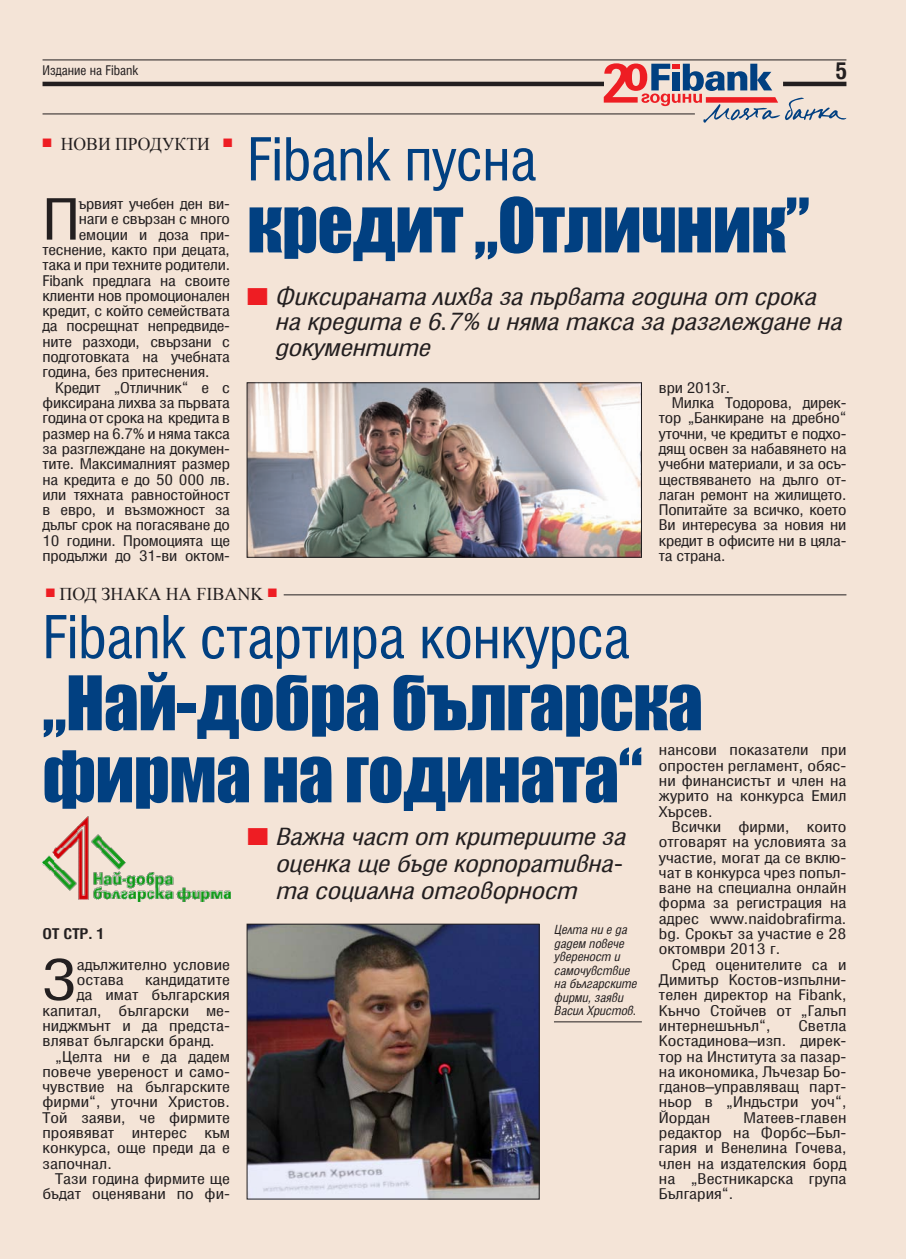
<style>
.page{position:relative;width:906px;height:1259px;background:#f4e4d7}
.page>*{position:absolute;margin:0;border:0;box-sizing:border-box;transform-origin:0 0}
.t1{font:69.45px/72px "Impact";letter-spacing:-.01em;color:#014081}
.t2{font:60px "Hebar Cond XP";letter-spacing:-.01em;color:#014081}
.t3{font:57.45px "Hebar Cond XP";color:#231f20;scale:1.16 1}
.t4{font:57.45px "Hebar Cond XP";color:#231f20;scale:1.19 1}
.t5{font:24px/25.3px "Hebar Cond XP Italic";letter-spacing:-.005em;color:#231f20;scale:1.15 1}
.t6{font:23.55px "Hebar Cond XP Bold";color:#231f20}
.t7{font:18px "Times New Roman";color:#231f20}
.t8{font:15px/15.3px "Hebar Cond XP";letter-spacing:-.015em;color:#231f20;text-align:justify;scale:1.19 1}
.t9{font:15px "Hebar Cond XP";letter-spacing:-.015em;color:#231f20;scale:1.16 1}
.t10{font:15px "Hebar Cond XP Bold";color:#231f20;scale:1.09 1}
.t11{font:13.5px "Hebar Cond XP";color:#231f20}
.t12{font:12.75px/13.5px "Hebar Cond XP Italic";color:#231f20}
.s1{color:#ee1d23}
</style>
<div class="page">
<hr style="left:43px;top:60px;width:803px;height:1px;background:#231f20">
<hr style="left:43px;top:82px;width:803px;height:4px;background:#231f20">
<hr style="left:43px;top:114px;width:652px;height:1px;background:#231f20">
<hr style="left:284px;top:594px;width:562px;height:1px;background:#231f20">
<svg style="left:604px;top:63px;width:242px;height:60px"></svg>
<img style="left:249px;top:384px;width:391px;height:171px">
<div style="left:247px;top:382px;width:395px;height:175px;border:1px solid #231f20"></div>
<img style="left:249px;top:925px;width:288px;height:272px">
<div style="left:247px;top:923px;width:292px;height:276px;border:1px solid #231f20"></div>
<hr style="left:554px;top:1021px;width:88px;height:1px;background:#231f20">
<img style="left:43px;top:816px;width:188px;height:86px">
<p class="t11" style="left:43px;top:63px;width:97px">Издание на Fibank</p>
<h3 class="t6" style="left:835px;top:58px;width:13px">5</h3>
<p class="t7" style="left:43px;top:132px;width:191px"><sup>■</sup> НОВИ ПРОДУКТИ <sup>■</sup></p>
<h3 class="t3" style="left:43px;top:191px;width:34px">П</h3>
<p class="t9" style="left:79px;top:196px;width:132px">ървият учебен ден ви-</p>
<p class="t9" style="left:79px;top:212px;width:132px">наги е свързан с много</p>
<p class="t9" style="left:79px;top:227px;width:132px">емоции и доза при-</p>
<p class="t9" style="left:43px;top:242px;width:163px">теснение, както при децата,</p>
<p class="t9" style="left:43px;top:257px;width:163px">така и при техните родители.</p>
<p class="t9" style="left:43px;top:273px;width:163px">Fibank предлага на своите</p>
<p class="t9" style="left:43px;top:288px;width:163px">клиенти нов промоционален</p>
<p class="t9" style="left:43px;top:303px;width:163px">кредит, с който семействата</p>
<p class="t9" style="left:43px;top:319px;width:163px">да посрещнат непредвиде-</p>
<p class="t9" style="left:43px;top:334px;width:163px">ните разходи, свързани с</p>
<p class="t9" style="left:43px;top:349px;width:163px">подготовката на учебната</p>
<p class="t9" style="left:43px;top:365px;width:145px">година, без притеснения.</p>
<p class="t9" style="left:55px;top:380px;width:152px">Кредит „Отличник” е с</p>
<p class="t9" style="left:43px;top:395px;width:163px">фиксирана лихва за първата</p>
<p class="t9" style="left:43px;top:410px;width:163px">година от срока на кредита в</p>
<p class="t9" style="left:43px;top:426px;width:163px">размер на 6.7% и няма такса</p>
<p class="t9" style="left:43px;top:441px;width:163px">за разглеждане на докумен-</p>
<p class="t9" style="left:43px;top:456px;width:163px">тите. Максималният размер</p>
<p class="t9" style="left:43px;top:472px;width:163px">на кредита е до 50 000 лв.</p>
<p class="t9" style="left:43px;top:487px;width:163px">или тяхната равностойност</p>
<p class="t9" style="left:43px;top:502px;width:163px">в евро, и възможност за</p>
<p class="t9" style="left:43px;top:518px;width:163px">дълъг срок на погасяване до</p>
<p class="t9" style="left:43px;top:533px;width:163px">10 години. Промоцията ще</p>
<p class="t9" style="left:43px;top:548px;width:163px">продължи до 31-ви октом-</p>
<h2 class="t2" style="left:247px;top:130px;width:291px">Fibank пусна</h2>
<h1 class="t1" style="left:247px;top:187px;width:564px">кредит „Отличник”</h1>
<h3 class="t5" style="left:275px;top:285px;width:494px;text-indent:-28px"><span class="s1">■</span> Фиксираната лихва за първата година от срока на кредита е 6.7% и няма такса за разглеждане на документите</h3>
<p class="t9" style="left:659px;top:380px;width:63px">ври 2013г.</p>
<p class="t9" style="left:672px;top:395px;width:152px">Милка Тодорова, дирек-</p>
<p class="t9" style="left:659px;top:410px;width:163px">тор „Банкиране на дребно”</p>
<p class="t9" style="left:659px;top:426px;width:163px">уточни, че кредитът е подхо-</p>
<p class="t9" style="left:659px;top:441px;width:163px">дящ освен за набавянето на</p>
<p class="t9" style="left:659px;top:456px;width:163px">учебни материали, и за осъ-</p>
<p class="t9" style="left:659px;top:472px;width:163px">ществяването на дълго от-</p>
<p class="t9" style="left:659px;top:487px;width:163px">лаган ремонт на жилището.</p>
<p class="t9" style="left:659px;top:502px;width:163px">Попитайте за всичко, което</p>
<p class="t9" style="left:659px;top:518px;width:163px">Ви интересува за новия ни</p>
<p class="t9" style="left:659px;top:533px;width:163px">кредит в офисите ни в цяла-</p>
<p class="t9" style="left:659px;top:548px;width:59px">та страна.</p>
<p class="t7" style="left:46px;top:582px;width:233px"><sup>■</sup> Под знака на Fibank <sup>■</sup></p>
<h2 class="t2" style="left:43px;top:607px;width:589px">Fibank стартира конкурса</h2>
<h1 class="t1" style="left:43px;top:665px;width:662px">„Най-добра българска фирма на годината“</h1>
<p class="t8" style="left:659px;top:743px;width:159px">нансови показатели при опростен регламент, обяс&shy;ни финансистът и член на журито на конкурса Емил Хърсев.</p>
<p class="t8" style="left:659px;top:820px;width:159px;text-indent:13px">Всички фирми, които отговарят на условията за участие, могат да се вклю&shy;чат в конкурса чрез попъл&shy;ване на специална онлайн форма за регистрация на адрес www.naidobrafirma. bg. Срокът за участие е 28 октомври 2013 г.</p>
<p class="t8" style="left:659px;top:957px;width:159px;text-indent:13px">Сред оценителите са и Димитър Костов-изпълни&shy;телен директор на Fibank, Кънчо Стойчев от „Галъп интернешънъл”,</p>
<h3 class="t5" style="left:275px;top:824px;width:306px;line-height:27px;text-indent:-28px"><span class="s1">■</span> Важна част от критериите за оценка ще бъде корпоративна&shy;та социална отговорност</h3>
<p class="t12" style="left:554px;top:923px;width:84px">Целта ни е да дадем повече увереност и самочувствие на българските фирми, заяви<br>Васил Христов.</p>
<p class="t10" style="left:43px;top:926px;width:59px">ОТ СТР. 1</p>
<h3 class="t4" style="left:43px;top:951px;width:30px">З</h3>
<p class="t8" style="left:77px;top:957px;width:130px">адължително условие остава</p>
<p class="t8" style="left:145px;top:973px;width:73px">кандидатите</p>
<p class="t8" style="left:77px;top:988px;width:130px">да имат българския</p>
<p class="t8" style="left:43px;top:1003px;width:159px">капитал, български ме-</p>
<p class="t8" style="left:43px;top:1018px;width:159px">ниджмънт и да предста-</p>
<p class="t8" style="left:43px;top:1034px;width:146px">вляват български бранд.</p>
<p class="t8" style="left:55px;top:1049px;width:148px">„Целта ни е да дадем</p>
<p class="t8" style="left:43px;top:1064px;width:159px">повече увереност и само-</p>
<p class="t8" style="left:43px;top:1080px;width:159px">чувствие на българските</p>
<p class="t8" style="left:43px;top:1095px;width:159px">фирми”, уточни Христов.</p>
<p class="t8" style="left:43px;top:1110px;width:159px">Той заяви, че фирмите</p>
<p class="t8" style="left:43px;top:1126px;width:159px">проявяват интерес към</p>
<p class="t8" style="left:43px;top:1141px;width:159px">конкурса, още преди да е</p>
<p class="t8" style="left:43px;top:1156px;width:60px">започнал.</p>
<p class="t8" style="left:55px;top:1171px;width:148px">Тази година фирмите ще</p>
<p class="t8" style="left:43px;top:1187px;width:159px">бъдат оценявани по фи-</p>
<p class="t8" style="left:659px;top:1018px;width:159px;text-indent:139px">Светла Костадинова–изп. дирек&shy;тор на Института за пазар&shy;на икономика, Лъчезар Бо&shy;гданов–управляващ парт&shy;ньор в „Индъстри уоч”, Йордан</p>
<p class="t8" style="left:659px;top:1110px;width:159px;text-indent:84px">Матеев-главен редактор на Форбс–Бъл&shy;гария и Венелина Гочева, член на издателския борд на „Вестникарска група България”.</p>
</div>
